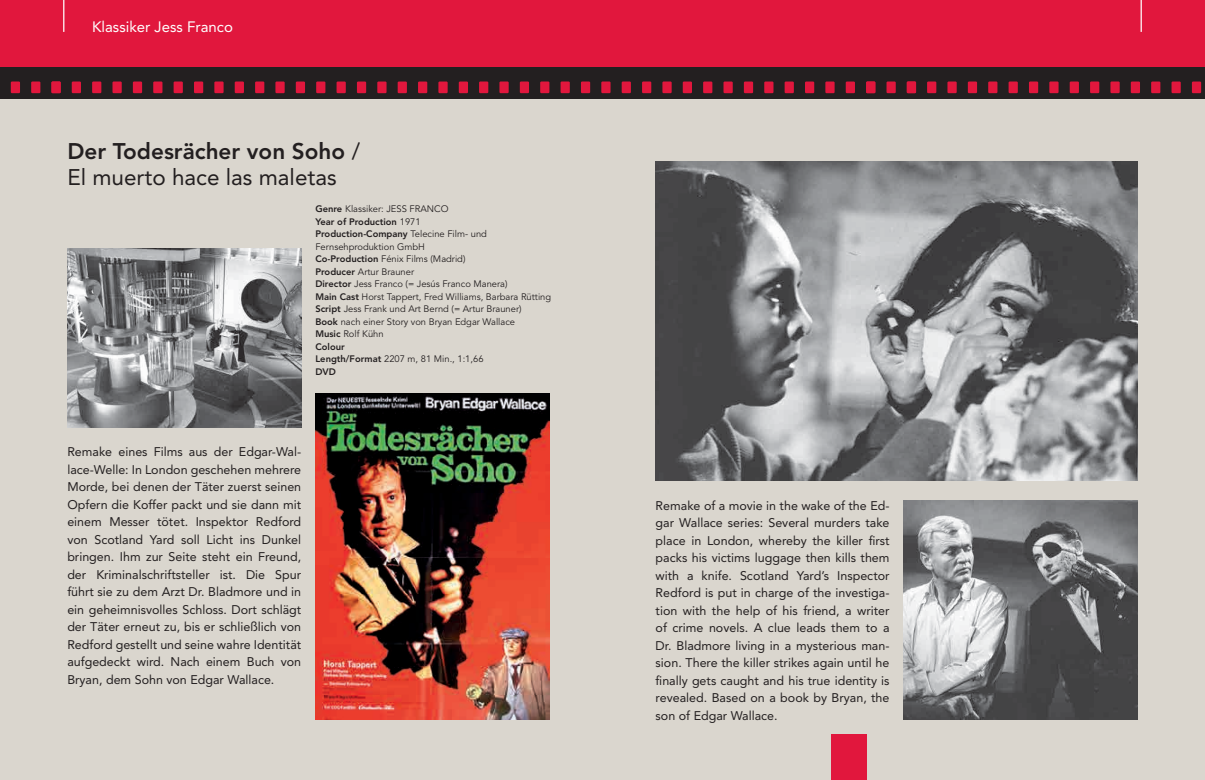
<style>
.page{position:relative;width:1205px;height:780px;background:#fff}
.page>*{position:absolute;margin:0;border:0;box-sizing:border-box;transform-origin:0 0}
.t1{font:22.5px/26.2px "Avenir";color:#231f20}
.t2{font:15px "Avenir";color:#fff}
.t3{font:12.5px/17.5px "Avenir";color:#231f20;text-align:justify}
.t4{font:9.38px/12.5px "Avenir";color:#231f20}
.s1{font-weight:800}
</style>
<div class="page">
<div style="left:0;top:0;width:1205px;height:67px;background:#e1173d"></div>
<div style="left:0;top:99px;width:1205px;height:681px;background:#dad6ce"></div>
<hr style="left:1140px;top:0;width:2px;height:32px;background:#fff">
<hr style="left:63px;top:0;width:1px;height:32px;background:#fff">
<div style="left:831px;top:733px;width:35px;height:47px;background:#e1173d"></div>
<div style="left:0;top:67px;width:1205px;height:32px;background:#231f20"></div>
<img style="left:67px;top:248px;width:234px;height:179px">
<img style="left:656px;top:161px;width:481px;height:319px">
<img style="left:904px;top:500px;width:233px;height:219px">
<img style="left:315px;top:393px;width:234px;height:326px">
<svg style="left:51px;top:81px;width:10px;height:12px"></svg>
<div style="left:72px;top:81px;width:9px;height:12px;background:#e1173d"></div>
<div style="left:92px;top:81px;width:9px;height:12px;background:#e1173d"></div>
<div style="left:11px;top:81px;width:9px;height:12px;background:#e1173d"></div>
<div style="left:31px;top:81px;width:9px;height:12px;background:#e1173d"></div>
<div style="left:52px;top:81px;width:9px;height:12px;background:#e1173d"></div>
<div style="left:112px;top:81px;width:10px;height:12px;background:#e1173d"></div>
<div style="left:133px;top:81px;width:9px;height:12px;background:#e1173d"></div>
<div style="left:153px;top:81px;width:9px;height:12px;background:#e1173d"></div>
<div style="left:174px;top:81px;width:9px;height:12px;background:#e1173d"></div>
<div style="left:194px;top:81px;width:9px;height:12px;background:#e1173d"></div>
<div style="left:214px;top:81px;width:10px;height:12px;background:#e1173d"></div>
<div style="left:235px;top:81px;width:9px;height:12px;background:#e1173d"></div>
<div style="left:255px;top:81px;width:9px;height:12px;background:#e1173d"></div>
<div style="left:275px;top:81px;width:10px;height:12px;background:#e1173d"></div>
<div style="left:296px;top:81px;width:9px;height:12px;background:#e1173d"></div>
<div style="left:316px;top:81px;width:9px;height:12px;background:#e1173d"></div>
<div style="left:336px;top:81px;width:10px;height:12px;background:#e1173d"></div>
<div style="left:357px;top:81px;width:9px;height:12px;background:#e1173d"></div>
<div style="left:377px;top:81px;width:9px;height:12px;background:#e1173d"></div>
<div style="left:398px;top:81px;width:9px;height:12px;background:#e1173d"></div>
<div style="left:418px;top:81px;width:9px;height:12px;background:#e1173d"></div>
<div style="left:438px;top:81px;width:10px;height:12px;background:#e1173d"></div>
<div style="left:459px;top:81px;width:9px;height:12px;background:#e1173d"></div>
<div style="left:927px;top:81px;width:9px;height:12px;background:#e1173d"></div>
<div style="left:947px;top:81px;width:9px;height:12px;background:#e1173d"></div>
<div style="left:886px;top:81px;width:10px;height:12px;background:#e1173d"></div>
<div style="left:907px;top:81px;width:9px;height:12px;background:#e1173d"></div>
<div style="left:968px;top:81px;width:9px;height:12px;background:#e1173d"></div>
<div style="left:988px;top:81px;width:9px;height:12px;background:#e1173d"></div>
<div style="left:1008px;top:81px;width:10px;height:12px;background:#e1173d"></div>
<div style="left:1029px;top:81px;width:9px;height:12px;background:#e1173d"></div>
<div style="left:1049px;top:81px;width:9px;height:12px;background:#e1173d"></div>
<div style="left:1069px;top:81px;width:10px;height:12px;background:#e1173d"></div>
<div style="left:1090px;top:81px;width:9px;height:12px;background:#e1173d"></div>
<div style="left:1110px;top:81px;width:9px;height:12px;background:#e1173d"></div>
<div style="left:1131px;top:81px;width:9px;height:12px;background:#e1173d"></div>
<div style="left:1151px;top:81px;width:9px;height:12px;background:#e1173d"></div>
<div style="left:1171px;top:81px;width:10px;height:12px;background:#e1173d"></div>
<div style="left:1192px;top:81px;width:9px;height:12px;background:#e1173d"></div>
<div style="left:479px;top:81px;width:9px;height:12px;background:#e1173d"></div>
<div style="left:499px;top:81px;width:10px;height:12px;background:#e1173d"></div>
<div style="left:520px;top:81px;width:9px;height:12px;background:#e1173d"></div>
<div style="left:540px;top:81px;width:9px;height:12px;background:#e1173d"></div>
<div style="left:560px;top:81px;width:10px;height:12px;background:#e1173d"></div>
<div style="left:581px;top:81px;width:9px;height:12px;background:#e1173d"></div>
<div style="left:601px;top:81px;width:9px;height:12px;background:#e1173d"></div>
<div style="left:622px;top:81px;width:9px;height:12px;background:#e1173d"></div>
<div style="left:642px;top:81px;width:9px;height:12px;background:#e1173d"></div>
<div style="left:662px;top:81px;width:10px;height:12px;background:#e1173d"></div>
<div style="left:683px;top:81px;width:9px;height:12px;background:#e1173d"></div>
<div style="left:703px;top:81px;width:9px;height:12px;background:#e1173d"></div>
<div style="left:723px;top:81px;width:10px;height:12px;background:#e1173d"></div>
<div style="left:744px;top:81px;width:9px;height:12px;background:#e1173d"></div>
<div style="left:764px;top:81px;width:9px;height:12px;background:#e1173d"></div>
<div style="left:784px;top:81px;width:10px;height:12px;background:#e1173d"></div>
<div style="left:805px;top:81px;width:9px;height:12px;background:#e1173d"></div>
<div style="left:825px;top:81px;width:9px;height:12px;background:#e1173d"></div>
<div style="left:846px;top:81px;width:9px;height:12px;background:#e1173d"></div>
<div style="left:866px;top:81px;width:9px;height:12px;background:#e1173d"></div>
<p class="t2" style="left:92px;top:18px;width:142px">Klassiker Jess Franco</p>
<h1 class="t1" style="left:67px;top:138px;width:294px"><span class="s1">Der Todesrächer von Soho</span> /<br>El muerto hace las maletas</h1>
<p class="t4" style="left:315px;top:203px;width:237px"><span class="s1">Genre</span> Klassiker: JESS FRANCO<br><span class="s1">Year of Production</span> 1971<br><span class="s1">Production-Company</span> Telecine Film- und<br>Fernsehproduktion GmbH<br><span class="s1">Co-Production</span> Fénix Films (Madrid)<br><span class="s1">Producer</span> Artur Brauner<br><span class="s1">Director</span> Jess Franco (= Jesús Franco Manera)<br><span class="s1">Main Cast</span> Horst Tappert, Fred Williams, Barbara Rütting<br><span class="s1">Script</span> Jess Frank und Art Bernd (= Artur Brauner)<br><span class="s1">Book</span> nach einer Story von Bryan Edgar Wallace<br><span class="s1">Music</span> Rolf Kühn<br><span class="s1">Colour<br>Length/Format</span> 2207 m, 81 Min., 1:1,66<br><span class="s1">DVD</span></p>
<p class="t3" style="left:67px;top:443px;width:235px">Remake eines Films aus der Edgar-Wal&shy;lace-Welle: In London geschehen mehrere Morde, bei denen der Täter zuerst seinen Opfern die Koffer packt und sie dann mit einem Messer tötet. Inspektor Redford von Scotland Yard soll Licht ins Dunkel bringen. Ihm zur Seite steht ein Freund, der Kriminalschriftsteller ist. Die Spur führt sie zu dem Arzt Dr. Bladmore und in ein geheimnisvolles Schloss. Dort schlägt der Täter erneut zu, bis er schließlich von Redford gestellt und seine wahre Identität aufgedeckt wird. Nach einem Buch von Bryan, dem Sohn von Edgar Wallace.</p>
<p class="t3" style="left:656px;top:496px;width:235px">Remake of a movie in the wake of the Ed&shy;gar Wallace series: Several murders take place in London, whereby the killer first packs his victims luggage then kills them with a knife. Scotland Yard’s Inspector Redford is put in charge of the investiga&shy;tion with the help of his friend, a writer of crime novels. A clue leads them to a Dr. Bladmore living in a mysterious man&shy;sion. There the killer strikes again until he finally gets caught and his true identity is revealed. Based on a book by Bryan, the son of Edgar Wallace.</p>
</div>
